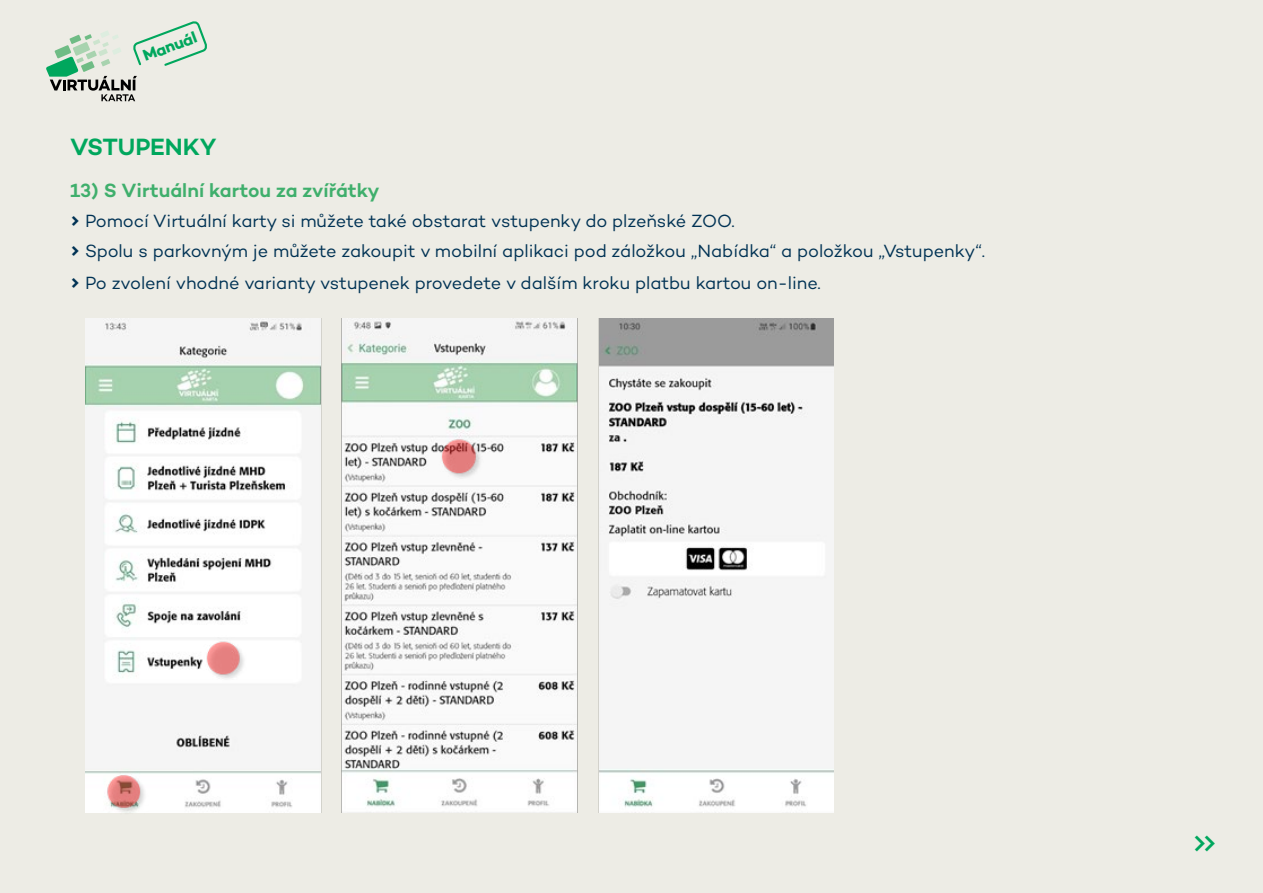
<style>
.page{position:relative;width:1263px;height:893px;background:#edece5}
.page>*{position:absolute;margin:0;border:0;box-sizing:border-box;transform-origin:0 0}
.t1{font:500 31.05px "Campton";color:#00a75d}
.t2{font:600 24px "Campton";letter-spacing:-.005em;color:#00a75d}
.t3{font:600 19.5px "Campton";color:#3faf6c}
.t4{font:18px/29.7px "Campton";letter-spacing:-.005em;color:#003254}
.t5{font:700 16.05px "Campton";color:#00a75d}
.s1{font-weight:700}
</style>
<div class="page">
<svg style="left:46px;top:21px;width:161px;height:80px"></svg>
<img style="left:86px;top:318px;width:747px;height:494px">
<img style="left:105px;top:436px;width:380px;height:377px">
<p class="t5" style="left:140px;top:46px;width:58px;rotate:-20deg">Manuál</p>
<h2 class="t2" style="left:70px;top:132px;width:148px">VSTUPENKY</h2>
<p class="t3" style="left:70px;top:178px;width:311px">13) S Virtuální kartou za zvířátky</p>
<p class="t4" style="left:70px;top:206px;width:916px"><span class="s1">↑</span> Pomocí Virtuální karty si můžete také obstarat vstupenky do plzeňské ZOO.<br><span class="s1">↑</span> Spolu s parkovným je můžete zakoupit v mobilní aplikaci pod záložkou „Nabídka“ a položkou „Vstupenky“.</p>
<p class="t4" style="left:70px;top:267px;width:752px"><span class="s1">↑</span> Po zvolení vhodné varianty vstupenek provedete v dalším kroku platbu kartou on-line.</p>
<h1 class="t1" style="left:1191px;top:824px;width:29px">↑↑</h1>
</div>
